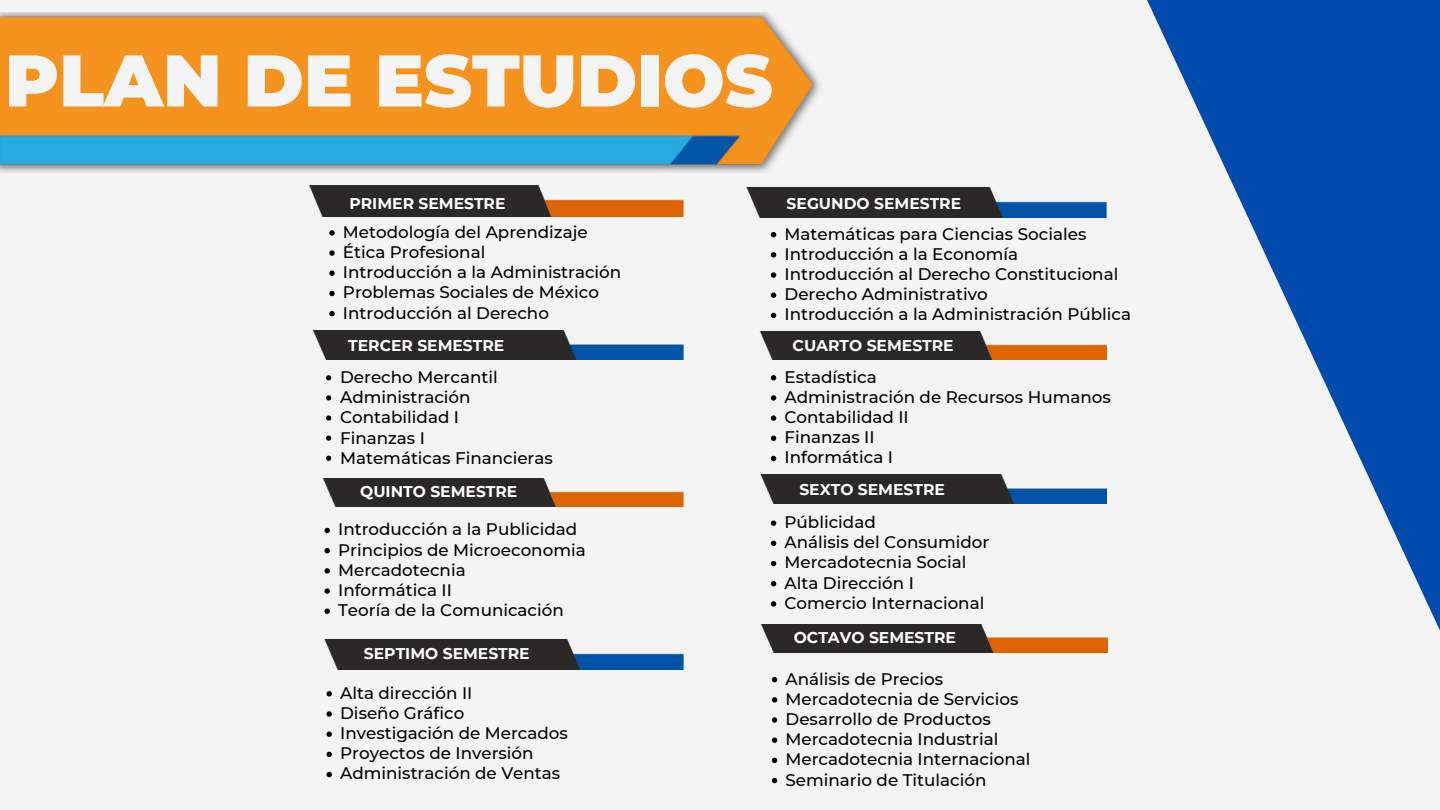
<style>
.page{position:relative;width:1440px;height:810px;background:#f4f4f4}
.page>*{position:absolute;margin:0;border:0;box-sizing:border-box;transform-origin:0 0}
.t1{font:900 73px "Montserrat";color:#f4f4f4}
.t2{font:500 16.7px "Montserrat";color:#000}
.t3{font:700 15.5px "Montserrat";color:#fff}
</style>
<div class="page">
<svg style="left:1147px;top:0;width:293px;height:631px"></svg>
<img style="left:0;top:12px;width:820px;height:160px">
<img style="left:309px;top:185px;width:375px;height:32px">
<img style="left:746px;top:188px;width:361px;height:29px">
<svg style="left:329px;top:230px;width:6px;height:6px"></svg>
<svg style="left:329px;top:250px;width:6px;height:6px"></svg>
<svg style="left:329px;top:271px;width:6px;height:5px"></svg>
<svg style="left:329px;top:291px;width:6px;height:5px"></svg>
<svg style="left:329px;top:311px;width:6px;height:5px"></svg>
<svg style="left:771px;top:232px;width:5px;height:5px"></svg>
<svg style="left:771px;top:252px;width:5px;height:6px"></svg>
<svg style="left:771px;top:272px;width:5px;height:6px"></svg>
<svg style="left:771px;top:293px;width:5px;height:5px"></svg>
<svg style="left:771px;top:313px;width:5px;height:5px"></svg>
<svg style="left:326px;top:375px;width:5px;height:5px"></svg>
<svg style="left:326px;top:395px;width:5px;height:6px"></svg>
<svg style="left:326px;top:415px;width:5px;height:6px"></svg>
<svg style="left:326px;top:436px;width:5px;height:5px"></svg>
<svg style="left:326px;top:456px;width:5px;height:5px"></svg>
<svg style="left:771px;top:375px;width:5px;height:5px"></svg>
<svg style="left:771px;top:395px;width:5px;height:6px"></svg>
<svg style="left:771px;top:415px;width:5px;height:6px"></svg>
<svg style="left:771px;top:436px;width:5px;height:5px"></svg>
<svg style="left:771px;top:456px;width:5px;height:5px"></svg>
<img style="left:313px;top:330px;width:370px;height:30px">
<img style="left:760px;top:332px;width:346px;height:27px">
<img style="left:322px;top:478px;width:361px;height:28px">
<img style="left:760px;top:475px;width:346px;height:29px">
<svg style="left:324px;top:528px;width:6px;height:5px"></svg>
<svg style="left:324px;top:548px;width:6px;height:5px"></svg>
<svg style="left:324px;top:568px;width:6px;height:6px"></svg>
<svg style="left:324px;top:588px;width:6px;height:6px"></svg>
<svg style="left:324px;top:609px;width:6px;height:5px"></svg>
<svg style="left:771px;top:520px;width:5px;height:6px"></svg>
<svg style="left:771px;top:541px;width:5px;height:5px"></svg>
<svg style="left:771px;top:561px;width:5px;height:5px"></svg>
<svg style="left:771px;top:581px;width:5px;height:5px"></svg>
<svg style="left:771px;top:601px;width:5px;height:6px"></svg>
<img style="left:760px;top:624px;width:348px;height:28px">
<svg style="left:772px;top:677px;width:5px;height:5px"></svg>
<svg style="left:772px;top:697px;width:5px;height:6px"></svg>
<svg style="left:772px;top:717px;width:5px;height:6px"></svg>
<svg style="left:772px;top:738px;width:5px;height:5px"></svg>
<svg style="left:772px;top:758px;width:5px;height:5px"></svg>
<svg style="left:772px;top:778px;width:5px;height:5px"></svg>
<img style="left:324px;top:640px;width:359px;height:29px">
<svg style="left:327px;top:691px;width:5px;height:6px"></svg>
<svg style="left:327px;top:711px;width:5px;height:6px"></svg>
<svg style="left:327px;top:732px;width:5px;height:5px"></svg>
<svg style="left:327px;top:752px;width:5px;height:5px"></svg>
<svg style="left:327px;top:772px;width:5px;height:5px"></svg>
<p class="t1" style="left:5px;top:36px;width:769px">PLAN DE ESTUDIOS</p>
<p class="t3" style="left:350px;top:194px;width:157px">PRIMER SEMESTRE</p>
<p class="t3" style="left:787px;top:194px;width:176px">SEGUNDO SEMESTRE</p>
<p class="t2" style="left:343px;top:222px;width:246px">Metodología del Aprendizaje</p>
<p class="t2" style="left:343px;top:242px;width:144px">Ética Profesional</p>
<p class="t2" style="left:343px;top:262px;width:280px">Introducción a la Administración</p>
<p class="t2" style="left:343px;top:282px;width:258px">Problemas Sociales de México</p>
<p class="t2" style="left:343px;top:302px;width:208px">Introducción al Derecho</p>
<p class="t2" style="left:785px;top:223px;width:303px">Matemáticas para Ciencias Sociales</p>
<p class="t2" style="left:785px;top:244px;width:235px">Introducción a la Economía</p>
<p class="t2" style="left:785px;top:264px;width:335px">Introducción al Derecho Constitucional</p>
<p class="t2" style="left:785px;top:284px;width:205px">Derecho Administrativo</p>
<p class="t2" style="left:785px;top:304px;width:348px">Introducción a la Administración Pública</p>
<p class="t3" style="left:348px;top:336px;width:158px">TERCER SEMESTRE</p>
<p class="t3" style="left:793px;top:336px;width:163px">CUARTO SEMESTRE</p>
<p class="t2" style="left:340px;top:367px;width:159px">Derecho Mercantil</p>
<p class="t2" style="left:340px;top:387px;width:132px">Administración</p>
<p class="t2" style="left:340px;top:407px;width:120px">Contabilidad I</p>
<p class="t2" style="left:340px;top:427px;width:86px">Finanzas I</p>
<p class="t2" style="left:340px;top:448px;width:214px">Matemáticas Financieras</p>
<p class="t2" style="left:785px;top:367px;width:94px">Estadística</p>
<p class="t2" style="left:785px;top:387px;width:328px">Administración de Recursos Humanos</p>
<p class="t2" style="left:785px;top:407px;width:126px">Contabilidad II</p>
<p class="t2" style="left:785px;top:427px;width:92px">Finanzas II</p>
<p class="t2" style="left:785px;top:447px;width:110px">Informática I</p>
<p class="t3" style="left:360px;top:482px;width:159px">QUINTO SEMESTRE</p>
<p class="t3" style="left:799px;top:480px;width:147px">SEXTO SEMESTRE</p>
<p class="t2" style="left:338px;top:519px;width:241px">Introducción a la Publicidad</p>
<p class="t2" style="left:338px;top:539px;width:249px">Principios de Microeconomia</p>
<p class="t2" style="left:338px;top:560px;width:129px">Mercadotecnia</p>
<p class="t2" style="left:338px;top:580px;width:115px">Informática II</p>
<p class="t2" style="left:338px;top:600px;width:227px">Teoría de la Comunicación</p>
<p class="t3" style="left:364px;top:644px;width:167px">SEPTIMO SEMESTRE</p>
<p class="t2" style="left:340px;top:683px;width:134px">Alta dirección II</p>
<p class="t2" style="left:340px;top:703px;width:126px">Diseño Gráfico</p>
<p class="t2" style="left:340px;top:723px;width:229px">Investigación de Mercados</p>
<p class="t2" style="left:340px;top:743px;width:195px">Proyectos de Inversión</p>
<p class="t2" style="left:340px;top:763px;width:222px">Administración de Ventas</p>
<p class="t2" style="left:785px;top:512px;width:93px">Públicidad</p>
<p class="t2" style="left:785px;top:532px;width:206px">Análisis del Consumidor</p>
<p class="t2" style="left:785px;top:552px;width:183px">Mercadotecnia Social</p>
<p class="t2" style="left:785px;top:572px;width:131px">Alta Dirección I</p>
<p class="t2" style="left:785px;top:593px;width:201px">Comercio Internacional</p>
<p class="t3" style="left:794px;top:628px;width:164px">OCTAVO SEMESTRE</p>
<p class="t2" style="left:786px;top:668px;width:159px">Análisis de Precios</p>
<p class="t2" style="left:786px;top:689px;width:234px">Mercadotecnia de Servicios</p>
<p class="t2" style="left:786px;top:709px;width:207px">Desarrollo de Productos</p>
<p class="t2" style="left:786px;top:729px;width:214px">Mercadotecnia Industrial</p>
<p class="t2" style="left:786px;top:749px;width:247px">Mercadotecnia Internacional</p>
<p class="t2" style="left:786px;top:769px;width:202px">Seminario de Titulación</p>
</div>
